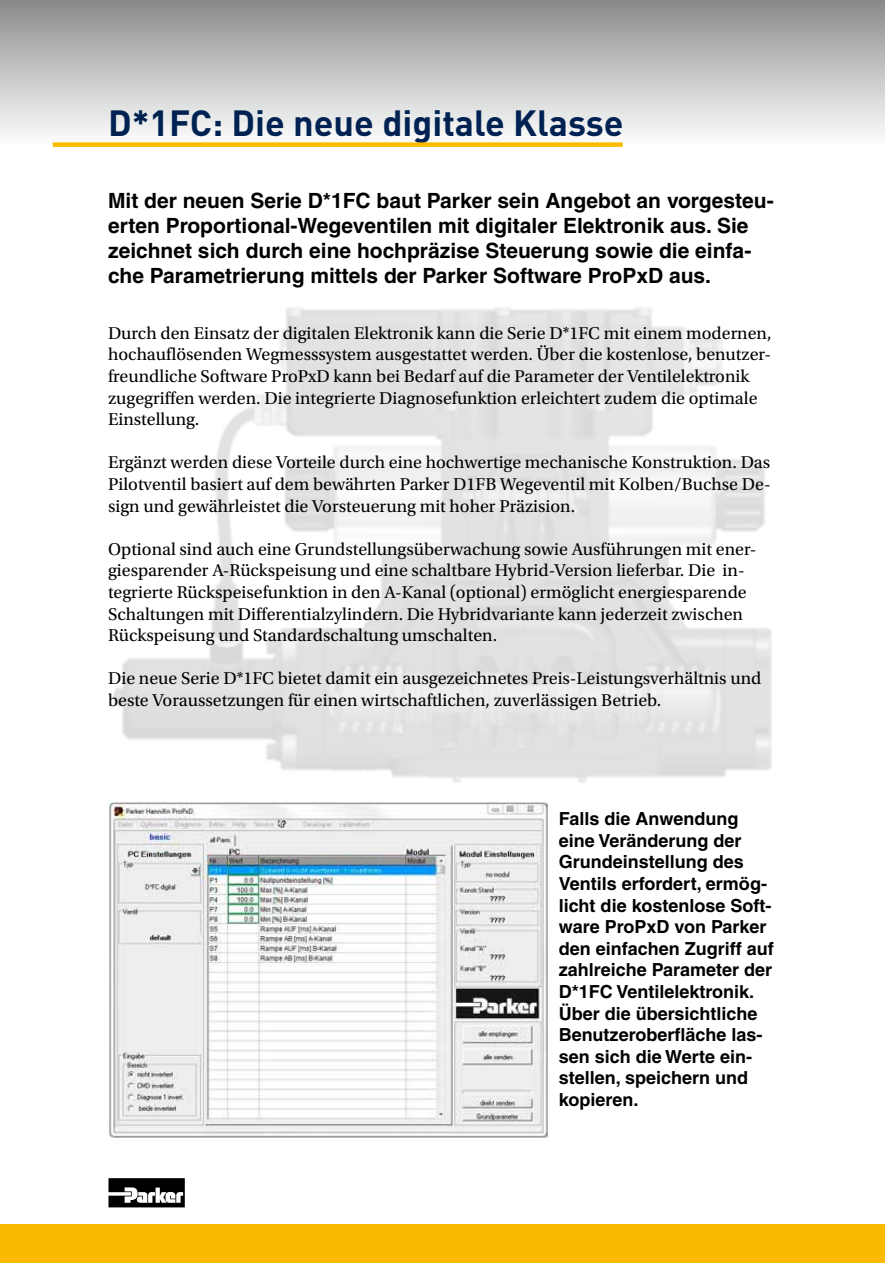
<style>
.page{position:relative;width:885px;height:1263px;background:#fff}
.page>*{position:absolute;margin:0;border:0;box-sizing:border-box;transform-origin:0 0}
.t1{font:700 36px "DINOT";color:#002252}
.t2{font:700 21px/25.2px "Helvetica";color:#000}
.t3{font:18px/21.6px "Utopia Std";color:#000}
.t4{font:700 18px/21.6px "Helvetica";color:#000}
</style>
<div class="page">
<div style="left:0;top:1225px;width:884px;height:38px;background:#fbba00"></div>
<svg style="left:108px;top:1178px;width:77px;height:29px"></svg>
<div style="left:0;top:0;width:884px;height:148px;background:linear-gradient(to bottom,#8a8a8a,#fff)"></div>
<img style="left:109px;top:802px;width:438px;height:335px">
<div style="left:53px;top:142px;width:569px;height:5px;background:#fbba00"></div>
<h1 class="t1" style="left:108px;top:98px;width:517px">D*1FC: Die neue digitale Klasse</h1>
<p class="t2" style="left:108px;top:187px;width:667px">Mit der neuen Serie D*1FC baut Parker sein Angebot an vorgesteu&shy;erten Proportional-Wegeventilen mit digitaler Elektronik aus. Sie zeichnet sich durch eine hochpräzise Steuerung sowie die einfa&shy;che Parametrierung mittels der Parker Software ProPxD aus.</p>
<p class="t3" style="left:108px;top:322px;width:665px">Durch den Einsatz der digitalen Elektronik kann die Serie D*1FC mit einem modernen, hochauflösenden Wegmesssystem ausgestattet werden. Über die kostenlose, benutzer&shy;freundliche Software ProPxD kann bei Bedarf auf die Parameter der Ventilelektronik zugegriffen werden. Die integrierte Diagnosefunktion erleichtert zudem die optimale Einstellung.</p>
<p class="t3" style="left:108px;top:452px;width:664px;text-align:justify">Ergänzt werden diese Vorteile durch eine hochwertige mechanische Konstruktion. Das Pilotventil basiert auf dem bewährten Parker D1FB Wegeventil mit Kolben/Buchse De&shy;sign und gewährleistet die Vorsteuerung mit hoher Präzision.</p>
<p class="t3" style="left:108px;top:538px;width:650px">Optional sind auch eine Grundstellungsüberwachung sowie Ausführungen mit ener&shy;giesparender A-Rückspeisung und eine schaltbare Hybrid-Version lieferbar. Die in&shy;tegrierte Rückspeisefunktion in den A-Kanal (optional) ermöglicht energiesparende Schaltungen mit Differentialzylindern. Die Hybridvariante kann jederzeit zwischen Rückspeisung und Standardschaltung umschalten.</p>
<p class="t3" style="left:108px;top:668px;width:654px">Die neue Serie D*1FC bietet damit ein ausgezeichnetes Preis-Leistungsverhältnis und beste Voraussetzungen für einen wirtschaftlichen, zuverlässigen Betrieb.</p>
<p class="t4" style="left:558px;top:808px;width:216px">Falls die Anwendung eine Veränderung der<br>Grundeinstellung des<br>Ventils erfordert, ermög&shy;licht die kostenlose Soft&shy;ware ProPxD von Parker den einfachen Zugriff auf zahlreiche Parameter der<br>D*1FC Ventilelektronik.<br>Über die übersichtliche<br>Benutzeroberfläche las&shy;sen sich die Werte ein&shy;stellen, speichern und kopieren.</p>
</div>
